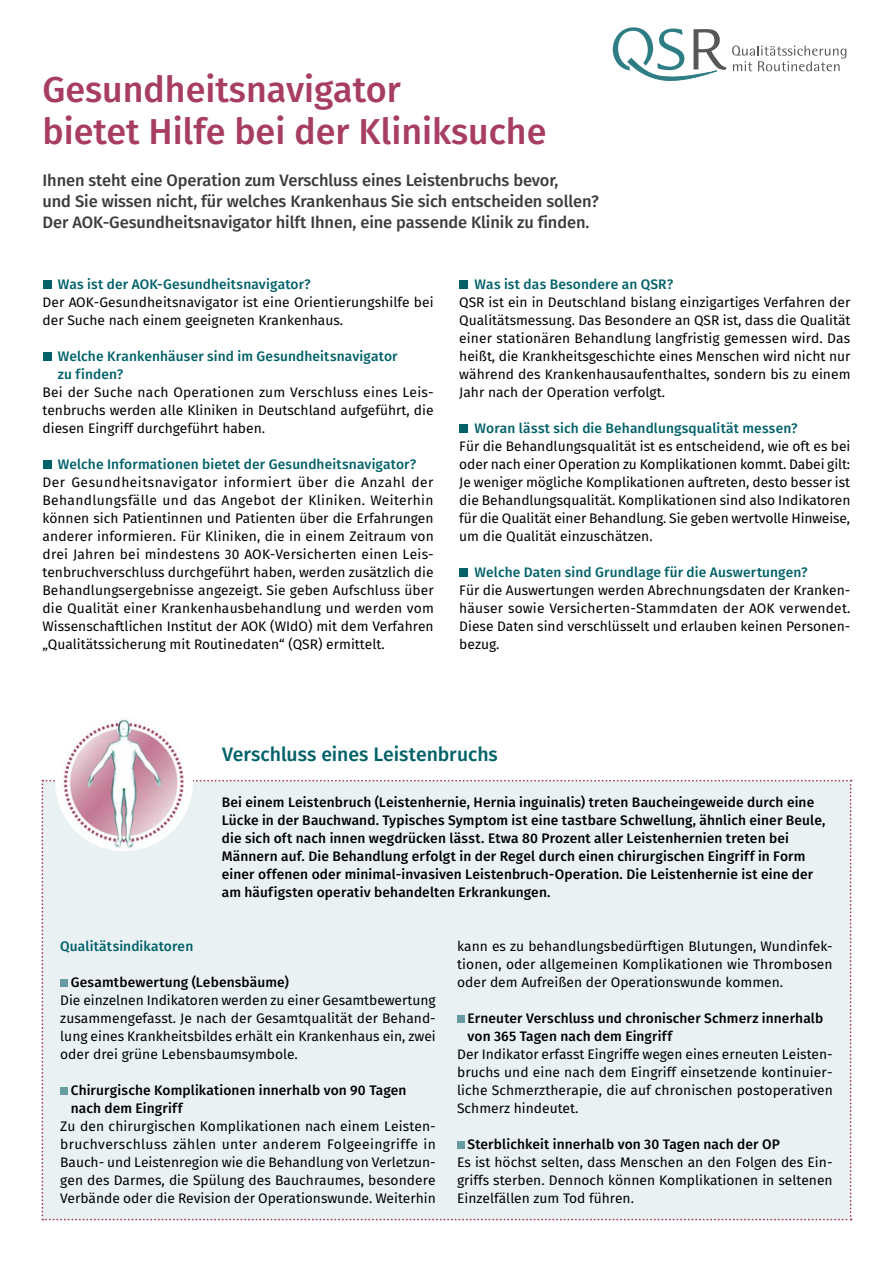
<style>
.page{position:relative;width:893px;height:1263px;background:#fff}
.page>*{position:absolute;margin:0;border:0;box-sizing:border-box;transform-origin:0 0}
.QSR-Flyer_H1_-_Headline{font:500 36px/42px "Fira Sans";color:#a83d64}
.QSR-Flyer_H1_-_Zwischenhead_grün_13pt{font:500 19.5px "Fira Sans";color:#006169}
.QSR-Flyer_P_-_Vorspann_1{font:500 16.5px/21px "Fira Sans";letter-spacing:-.005em;color:#3c3c3b}
.QSR-Flyer_P_-_Copy{font:13.8px/18px "Fira Sans";color:#000;text-align:justify}
.QSR-Flyer_P_-_Vorspann_2{font:500 13.8px/18px "Fira Sans";letter-spacing:.01em;color:#000}
.QSR-Flyer_H2_-_Zwischenhead_grün{font:500 13.8px/18px "Fira Sans";letter-spacing:.01em;color:#006169}
.QSR-Flyer_H2_-Zwischenhead_schwarz{font:500 13.8px/18px "Fira Sans";letter-spacing:.01em;color:#000}
</style>
<div class="page">
<svg style="left:612px;top:27px;width:235px;height:54px"></svg>
<div style="left:43px;top:280px;width:9px;height:9px;background:#006169"></div>
<div style="left:43px;top:352px;width:9px;height:9px;background:#006169"></div>
<div style="left:43px;top:460px;width:9px;height:9px;background:#006169"></div>
<div style="left:459px;top:280px;width:9px;height:9px;background:#006169"></div>
<div style="left:459px;top:424px;width:9px;height:9px;background:#006169"></div>
<div style="left:459px;top:568px;width:9px;height:9px;background:#006169"></div>
<div style="left:41px;top:780px;width:811px;height:440px;background:#eaf1f3"></div>
<img style="left:55px;top:713px;width:138px;height:138px;border-radius:69px">
<h1 class="QSR-Flyer_H1_-_Headline" style="left:43px;top:66px;width:505px">Gesundheitsnavigator<br>bietet Hilfe bei der Kliniksuche</h1>
<p class="QSR-Flyer_P_-_Vorspann_1" style="left:43px;top:169px;width:558px">Ihnen steht eine Operation zum Verschluss eines Leistenbruchs bevor,<br>und Sie wissen nicht, für welches Krankenhaus Sie sich entscheiden sollen?<br>Der AOK-Gesundheitsnavigator hilft Ihnen, eine passende Klinik zu finden.</p>
<h2 class="QSR-Flyer_H2_-_Zwischenhead_grün" style="left:58px;top:275px;width:254px">Was ist der AOK-Gesundheitsnavigator?</h2>
<p class="QSR-Flyer_P_-_Copy" style="left:43px;top:293px;width:393px">Der AOK-Gesundheitsnavigator ist eine Orientierungshilfe bei der Suche nach einem geeigneten Krankenhaus.</p>
<h2 class="QSR-Flyer_H2_-_Zwischenhead_grün" style="left:58px;top:347px;width:341px">Welche Krankenhäuser sind im Gesundheitsnavigator zu finden?</h2>
<p class="QSR-Flyer_P_-_Copy" style="left:43px;top:383px;width:393px">Bei der Suche nach Operationen zum Verschluss eines Leis&shy;tenbruchs werden alle Kliniken in Deutschland aufgeführt, die diesen Eingriff durchgeführt haben.</p>
<h2 class="QSR-Flyer_H2_-_Zwischenhead_grün" style="left:58px;top:455px;width:360px">Welche Informationen bietet der Gesundheitsnavigator?</h2>
<p class="QSR-Flyer_P_-_Copy" style="left:43px;top:473px;width:393px">Der Gesundheitsnavigator informiert über die Anzahl der Behandlungsfälle und das Angebot der Kliniken. Weiterhin können sich Patientinnen und Patienten über die Erfahrungen anderer informieren. Für Kliniken, die in einem Zeitraum von drei Jahren bei mindestens 30 AOK-Versicherten einen Leis&shy;tenbruchverschluss durchgeführt haben, werden zusätzlich die Behandlungsergebnisse angezeigt. Sie geben Aufschluss über die Qualität einer Krankenhausbehandlung und werden vom Wissenschaftlichen Institut der AOK (WIdO) mit dem Verfahren „Qualitätssicherung mit Routinedaten“ (QSR) ermittelt.</p>
<h2 class="QSR-Flyer_H2_-_Zwischenhead_grün" style="left:475px;top:275px;width:200px">Was ist das Besondere an QSR?</h2>
<p class="QSR-Flyer_P_-_Copy" style="left:459px;top:293px;width:393px">QSR ist ein in Deutschland bislang einzigartiges Verfahren der Qualitätsmessung. Das Besondere an QSR ist, dass die Qualität einer stationären Behandlung langfristig gemessen wird. Das heißt, die Krankheitsgeschichte eines Menschen wird nicht nur während des Krankenhausaufenthaltes, sondern bis zu einem Jahr nach der Operation verfolgt.</p>
<h2 class="QSR-Flyer_H2_-_Zwischenhead_grün" style="left:475px;top:419px;width:324px">Woran lässt sich die Behandlungsqualität messen?</h2>
<p class="QSR-Flyer_P_-_Copy" style="left:459px;top:437px;width:393px">Für die Behandlungsqualität ist es entscheidend, wie oft es bei oder nach einer Operation zu Komplikationen kommt. Dabei gilt:<br>Je weniger mögliche Komplikationen auftreten, desto besser ist die Behandlungsqualität. Komplikationen sind also Indikatoren für die Qualität einer Behandlung. Sie geben wertvolle Hinweise, um die Qualität einzuschätzen.</p>
<h2 class="QSR-Flyer_H2_-_Zwischenhead_grün" style="left:475px;top:563px;width:334px">Welche Daten sind Grundlage für die Auswertungen?</h2>
<p class="QSR-Flyer_P_-_Copy" style="left:459px;top:581px;width:393px">Für die Auswertungen werden Abrechnungsdaten der Kranken&shy;häuser sowie Versicherten-Stammdaten der AOK verwendet.<br>Diese Daten sind verschlüsselt und erlauben keinen Personen&shy;bezug.</p>
<h1 class="QSR-Flyer_H1_-_Zwischenhead_grün_13pt" style="left:222px;top:738px;width:277px">Verschluss eines Leistenbruchs</h1>
<p class="QSR-Flyer_P_-_Vorspann_2" style="left:222px;top:793px;width:605px">Bei einem Leistenbruch (Leistenhernie, Hernia inguinalis) treten Baucheingeweide durch eine Lücke in der Bauchwand. Typisches Symptom ist eine tastbare Schwellung, ähnlich einer Beule, die sich oft nach innen wegdrücken lässt. Etwa 80 Prozent aller Leistenhernien treten bei Männern auf. Die Behandlung erfolgt in der Regel durch einen chirurgischen Eingriff in Form einer offenen oder minimal-invasiven Leistenbruch-Operation. Die Leistenhernie ist eine der am häufigsten operativ behandelten Erkrankungen.</p>
<h2 class="QSR-Flyer_H2_-_Zwischenhead_grün" style="left:60px;top:937px;width:135px">Qualitätsindikatoren</h2>
<h2 class="QSR-Flyer_H2_-Zwischenhead_schwarz" style="left:71px;top:973px;width:220px">Gesamtbewertung (Lebensbäume)</h2>
<p class="QSR-Flyer_P_-_Copy" style="left:60px;top:991px;width:377px">Die einzelnen Indikatoren werden zu einer Gesamtbewertung zusammengefasst. Je nach der Gesamtqualität der Behand&shy;lung eines Krankheitsbildes erhält ein Krankenhaus ein, zwei oder drei grüne Lebensbaumsymbole.</p>
<h2 class="QSR-Flyer_H2_-Zwischenhead_schwarz" style="left:71px;top:1081px;width:337px">Chirurgische Komplikationen innerhalb von 90 Tagen nach dem Eingriff</h2>
<p class="QSR-Flyer_P_-_Copy" style="left:60px;top:1117px;width:377px">Zu den chirurgischen Komplikationen nach einem Leisten&shy;bruchverschluss zählen unter anderem Folgeeingriffe in Bauch- und Leistenregion wie die Behandlung von Verletzun&shy;gen des Darmes, die Spülung des Bauchraumes, besondere Verbände oder die Revision der Operationswunde. Weiterhin</p>
<p class="QSR-Flyer_P_-_Copy" style="left:457px;top:937px;width:377px">kann es zu behandlungsbedürftigen Blutungen, Wundinfek&shy;tionen, oder allgemeinen Komplikationen wie Thrombosen oder dem Aufreißen der Operationswunde kommen.</p>
<h2 class="QSR-Flyer_H2_-Zwischenhead_schwarz" style="left:468px;top:1009px;width:357px">Erneuter Verschluss und chronischer Schmerz innerhalb von 365 Tagen nach dem Eingriff</h2>
<p class="QSR-Flyer_P_-_Copy" style="left:457px;top:1045px;width:377px">Der Indikator erfasst Eingriffe wegen eines erneuten Leisten&shy;bruchs und eine nach dem Eingriff einsetzende kontinuier&shy;liche Schmerztherapie, die auf chronischen postoperativen Schmerz hindeutet.</p>
<h2 class="QSR-Flyer_H2_-Zwischenhead_schwarz" style="left:468px;top:1135px;width:314px">Sterblichkeit innerhalb von 30 Tagen nach der OP</h2>
<p class="QSR-Flyer_P_-_Copy" style="left:457px;top:1153px;width:377px">Es ist höchst selten, dass Menschen an den Folgen des Ein&shy;griffs sterben. Dennoch können Komplikationen in seltenen Einzelfällen zum Tod führen.</p>
</div>
